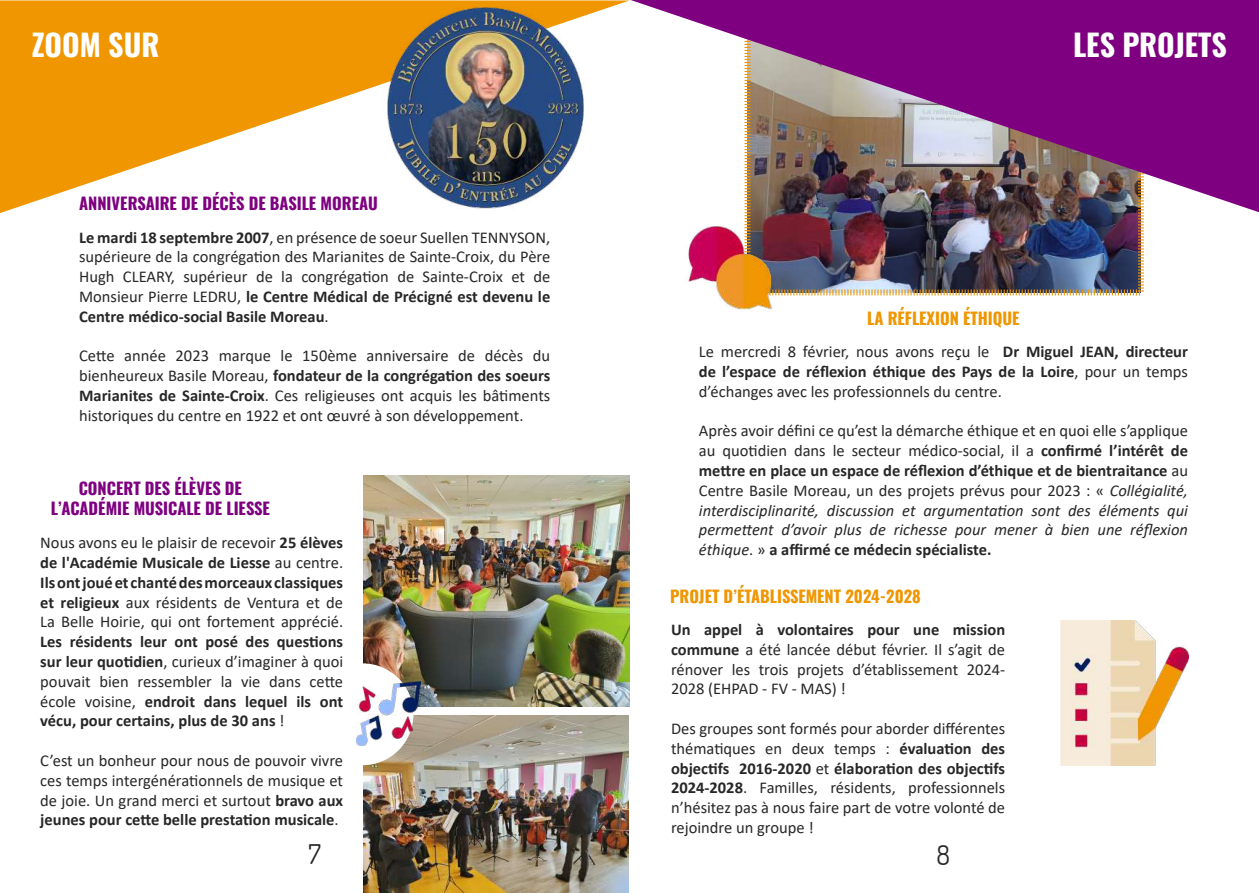
<style>
.page{position:relative;width:1259px;height:893px;background:#fff}
.page>*{position:absolute;margin:0;border:0;box-sizing:border-box;transform-origin:0 0}
.t1{font:30px "Oswald";color:#fff}
.t2{font:27px "Dosis";color:#272727}
.t3{font:16.5px/19.8px "Calibri";color:#272727;text-align:justify}
.t4{font:700 16.5px/19.8px "Calibri";color:#272727;text-align:justify}
.t5{font:16.5px/19.8px "Oswald";color:#7e0080;text-align:center}
.t6{font:16.5px "Oswald";color:#ef9600}
.s1{font-weight:700}
.s2{font-weight:400}
.s3{font-style:italic}
</style>
<div class="page">
<img style="left:744px;top:212px;width:400px;height:84px">
<svg style="left:631px;top:0;width:628px;height:212px"></svg>
<svg style="left:0;top:0;width:629px;height:213px;fill:#ef9600"></svg>
<img style="left:383px;top:1px;width:212px;height:212px">
<img style="left:688px;top:221px;width:91px;height:91px">
<img style="left:364px;top:476px;width:265px;height:230px">
<img style="left:364px;top:715px;width:265px;height:178px">
<div style="left:311px;top:663px;width:102px;height:102px;background:#fff;border-radius:50%"></div>
<img style="left:357px;top:681px;width:63px;height:64px">
<img style="left:1060px;top:620px;width:128px;height:145px">
<h1 class="t1" style="left:32px;top:18px;width:129px">ZOOM SUR</h1>
<h1 class="t1" style="left:1073px;top:18px;width:155px">LES PROJETS</h1>
<p class="t5" style="left:79px;top:192px;width:300px">ANNIVERSAIRE DE DÉCÈS DE BASILE MOREAU</p>
<p class="t3" style="left:79px;top:227px;width:472px"><span class="s1">Le mardi 18 septembre 2007</span>, en présence de soeur Suellen TENNYSON, supérieure de la congrégation des Marianites de Sainte-Croix, du Père Hugh CLEARY, supérieur de la congrégation de Sainte-Croix et de Monsieur Pierre LEDRU, <span class="s1">le Centre Médical de Précigné est devenu le Centre médico-social Basile Moreau</span>.</p>
<p class="t3" style="left:79px;top:346px;width:472px">Cette année 2023 marque le 150ème anniversaire de décès du bienheureux Basile Moreau, <span class="s1">fondateur de la congrégation des soeurs Marianites de Sainte-Croix</span>. Ces religieuses ont acquis les bâtiments historiques du centre en 1922 et ont œuvré à son développement.</p>
<p class="t5" style="left:51px;top:477px;width:221px">CONCERT DES ÉLÈVES DE<br>L’ACADÉMIE MUSICALE DE LIESSE</p>
<p class="t3" style="left:40px;top:532px;width:304px">Nous avons eu le plaisir de recevoir <span class="s1">25 élèves de l'Académie Musicale de Liesse</span> au centre.<br><span class="s1">Ils ont joué et chanté des morceaux classiques et religieux</span> aux résidents de Ventura et de La Belle Hoirie, qui ont fortement apprécié.</p>
<p class="t4" style="left:40px;top:631px;width:304px">Les résidents leur ont posé des questions sur leur quotidien<span class="s2">, curieux d’imaginer à quoi pouvait bien ressembler la vie dans cette école voisine,</span> endroit dans lequel ils ont vécu, pour certains, plus de 30 ans <span class="s2">!</span></p>
<p class="t3" style="left:40px;top:750px;width:304px">C’est un bonheur pour nous de pouvoir vivre ces temps intergénérationnels de musique et de joie. Un grand merci et surtout <span class="s1">bravo aux jeunes pour cette belle prestation musicale</span>.</p>
<p class="t6" style="left:867px;top:304px;width:154px">LA RÉFLEXION ÉTHIQUE</p>
<p class="t3" style="left:699px;top:341px;width:490px">Le mercredi 8 février, nous avons reçu le <span class="s1">Dr Miguel JEAN, directeur de l’espace de réflexion éthique des Pays de la Loire</span>, pour un temps d’échanges avec les professionnels du centre.</p>
<p class="t3" style="left:699px;top:421px;width:490px">Après avoir défini ce qu’est la démarche éthique et en quoi elle s’applique au quotidien dans le secteur médico-social, il a <span class="s1">confirmé l’intérêt de mettre en place un espace de réflexion d’éthique et de bientraitance</span> au Centre Basile Moreau, un des projets prévus pour 2023 : « <span class="s3">Collégialité, interdisciplinarité, discussion et argumentation sont des éléments qui permettent d’avoir plus de richesse pour mener à bien une réflexion éthique</span>. » <span class="s1">a affirmé ce médecin spécialiste.</span></p>
<p class="t6" style="left:670px;top:582px;width:252px">PROJET D’ÉTABLISSEMENT 2024-2028</p>
<p class="t3" style="left:671px;top:619px;width:336px"><span class="s1">Un appel à volontaires pour une mission commune</span> a été lancée début février. Il s’agit de rénover les trois projets d’établissement 2024- 2028 (EHPAD - FV - MAS) !</p>
<p class="t3" style="left:671px;top:718px;width:336px">Des groupes sont formés pour aborder différentes thématiques en deux temps : <span class="s1">évaluation des objectifs 2016-2020</span> et <span class="s1">élaboration des objectifs 2024-2028</span>. Familles, résidents, professionnels n’hésitez pas à nous faire part de votre volonté de rejoindre un groupe !</p>
<h2 class="t2" style="left:308px;top:836px;width:14px">7</h2>
<h2 class="t2" style="left:936px;top:837px;width:15px">8</h2>
</div>
